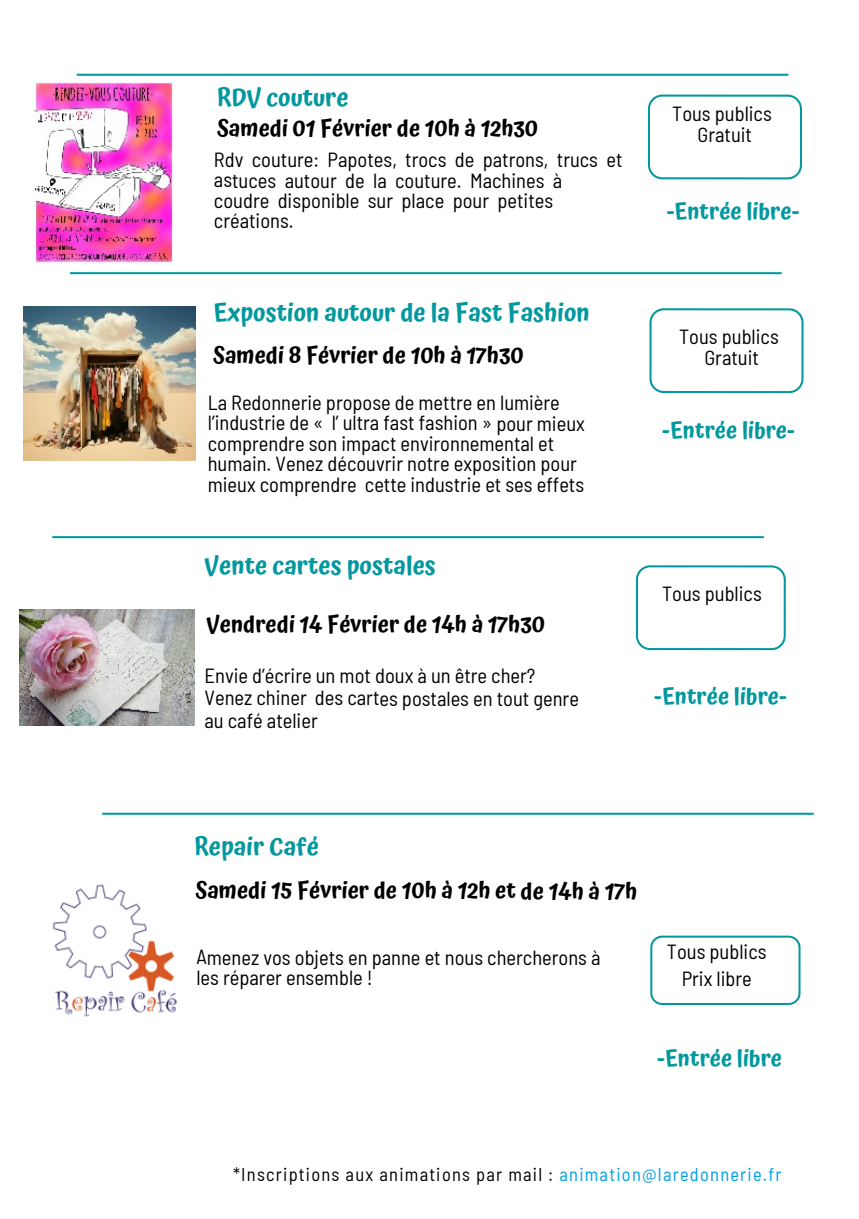
<style>
.page{position:relative;width:859px;height:1219px;background:#fff}
.page>*{position:absolute;margin:0;border:0;box-sizing:border-box;transform-origin:0 0}
.t1{font:600 24.53px "Atma";color:#03989e}
.t2{font:600 22.5px "Atma";color:#000}
.t3{font:600 22.5px "Atma";color:#03989e}
.t4{font:semi-condensed 20.47px/20.5px "Barlow";color:#000}
.t5{font:semi-condensed 18.45px "Barlow";letter-spacing:.06em;color:#000}
.s1{color:#00a0e4}
</style>
<div class="page">
<div style="left:648px;top:95px;width:154px;height:84px;background:#fff;border:2px solid #03989e;border-radius:13px"></div>
<hr style="left:77px;top:74px;width:711px;height:2px;background:#03989e">
<hr style="left:70px;top:272px;width:712px;height:2px;background:#03989e">
<div style="left:649px;top:308px;width:155px;height:85px;background:#fff;border:2px solid #03989e;border-radius:13px"></div>
<hr style="left:52px;top:536px;width:712px;height:2px;background:#03989e">
<img style="left:23px;top:307px;width:173px;height:154px">
<hr style="left:102px;top:813px;width:712px;height:2px;background:#03989e">
<img style="left:34px;top:82px;width:139px;height:184px">
<div style="left:636px;top:565px;width:150px;height:85px;background:#fff;border:2px solid #03989e;border-radius:13px"></div>
<img style="left:53px;top:884px;width:124px;height:133px">
<div style="left:650px;top:935px;width:151px;height:70px;background:#fff;border:2px solid #03989e;border-radius:11px"></div>
<img style="left:20px;top:610px;width:174px;height:116px">
<p class="t1" style="left:217px;top:83px;width:133px">RDV couture</p>
<p class="t2" style="left:217px;top:115px;width:323px">Samedi 01 Février de 10h à 12h30</p>
<p class="t4" style="left:214px;top:149px;width:410px">Rdv couture: Papotes, trocs de patrons, trucs et astuces autour de la couture. Machines à coudre disponible sur place pour petites créations.</p>
<p class="t1" style="left:213px;top:298px;width:378px">Expostion autour de la Fast Fashion</p>
<p class="t2" style="left:213px;top:342px;width:312px">Samedi 8 Février de 10h à 17h30</p>
<p class="t4" style="left:208px;top:391px;width:379px">La Redonnerie propose de mettre en lumière l’industrie de « l’ ultra fast fashion » pour mieux comprendre son impact environnemental et humain. Venez découvrir notre exposition pour mieux comprendre cette industrie et ses effets</p>
<p class="t1" style="left:205px;top:551px;width:233px">Vente cartes postales</p>
<p class="t2" style="left:206px;top:611px;width:340px">Vendredi 14 Février de 14h à 17h30</p>
<p class="t4" style="left:204px;top:663px;width:376px;line-height:22.5px">Envie d’écrire un mot doux à un être cher?<br>Venez chiner des cartes postales en tout genre au café atelier</p>
<p class="t4" style="left:672px;top:103px;width:101px;text-align:center">Tous publics<br>Gratuit</p>
<p class="t3" style="left:667px;top:198px;width:134px">-Entrée libre-</p>
<p class="t4" style="left:679px;top:326px;width:101px;text-align:center">Tous publics<br>Gratuit</p>
<p class="t3" style="left:662px;top:417px;width:134px">-Entrée libre-</p>
<p class="t4" style="left:662px;top:583px;width:101px">Tous publics</p>
<p class="t3" style="left:654px;top:683px;width:134px">-Entrée libre-</p>
<p class="t1" style="left:194px;top:832px;width:127px">Repair Café</p>
<p class="t2" style="left:196px;top:877px;width:443px">Samedi 15 Février de 10h à 12h et de 14h à 17h</p>
<p class="t4" style="left:196px;top:946px;width:406px">Amenez vos objets en panne et nous chercherons à les réparer ensemble !</p>
<p class="t4" style="left:667px;top:937px;width:101px;line-height:27.7px;text-align:center">Tous publics<br>Prix libre</p>
<p class="t3" style="left:657px;top:1045px;width:126px">-Entrée libre</p>
<p class="t5" style="left:233px;top:1163px;width:550px">*Inscriptions aux animations par mail : <span class="s1">animation@laredonnerie.fr</span></p>
</div>
